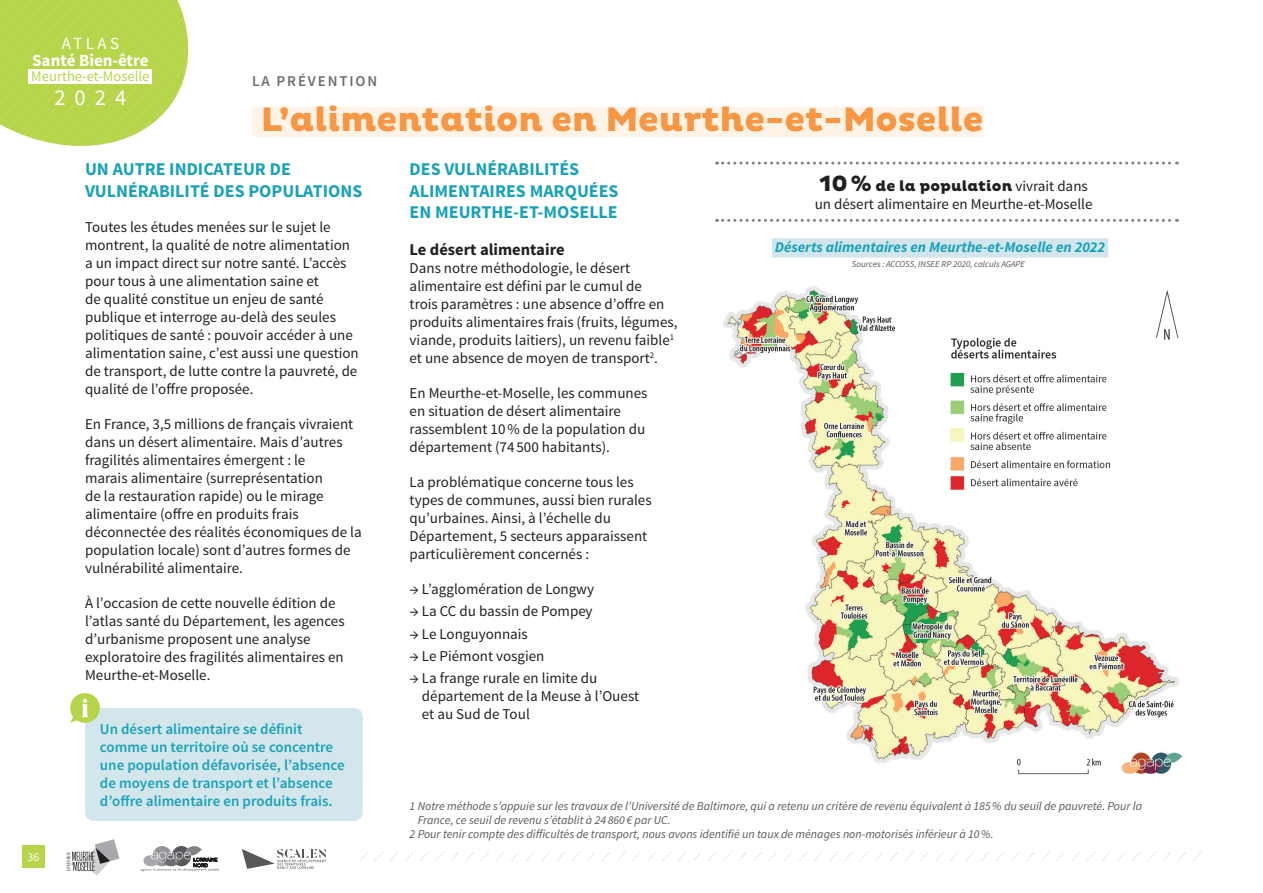
<style>
.page{position:relative;width:1263px;height:893px;background:#fff}
.page>*{position:absolute;margin:0;border:0;box-sizing:border-box;transform-origin:0 0}
.t1{font:800 34.5px "Pluto";color:#f79643}
.t2{font:22.65px "Source Sans Pro";color:#fff}
.t3{font:700 18px/21.6px "Source Sans Pro";color:#1aa2b8}
.t4{font:700 16.95px "Source Sans Pro";color:#fff}
.t5{font:16.95px "Source Sans Pro";letter-spacing:.2em;color:#fff}
.t6{font:700 16.5px "Source Sans Pro";color:#231f20}
.t7{font:15px/18px "Source Sans Pro";color:#231f20}
.t8{font:600 15px/18px "Source Sans Pro";color:#1aa2b8}
.t9{font:italic 700 15px "Source Sans Pro";color:#1aa2b8}
.t10{font:800 15px "Pluto";color:#231f20}
.t11{font:600 15px "Source Sans Pro";letter-spacing:.125em;color:#6c6d70}
.t12{font:14.55px "Source Sans Pro";color:#b7d54a}
.t13{font:italic 12px "Source Sans Pro";color:#57585a}
.t14{font:12px "Source Sans Pro";color:#fff}
.t15{font:italic 9px "Source Sans Pro";color:#57585a}
.s1{font-size:22.5px}
.s2{font-family:"Source Sans Pro";font-weight:400}
</style>
<div class="page">
<svg style="left:0;top:0;width:189px;height:146px;background:#bfd95f"></svg>
<svg style="left:242px;top:849px;width:84px;height:20px"></svg>
<div style="left:22px;top:846px;width:23px;height:22px;background:#b7d54a"></div>
<svg style="left:359px;top:852px;width:842px;height:9px"></svg>
<div style="left:29px;top:69px;width:123px;height:15px;background:#fff"></div>
<svg style="left:67px;top:839px;width:52px;height:37px"></svg>
<svg style="left:141px;top:846px;width:78px;height:25px"></svg>
<div style="left:252px;top:107px;width:731px;height:30px;background:#fef3e7"></div>
<div style="left:85px;top:708px;width:278px;height:113px;background:#d3e6ec;border-radius:9px"></div>
<svg style="left:70px;top:693px;width:30px;height:30px"></svg>
<div style="left:772px;top:238px;width:336px;height:20px;background:#d3e6ec"></div>
<svg style="left:716px;top:162px;width:461px;height:3px"></svg>
<svg style="left:716px;top:219px;width:461px;height:3px"></svg>
<img style="left:723px;top:286px;width:460px;height:489px">
<p class="t5" style="left:62px;top:33px;width:59px">ATLAS</p>
<p class="t4" style="left:32px;top:49px;width:118px">Santé Bien-être</p>
<p class="t12" style="left:31px;top:67px;width:120px">Meurthe-et-Moselle</p>
<h2 class="t2" style="left:54px;top:83px;width:73px">2024</h2>
<p class="t11" style="left:252px;top:71px;width:126px">LA PRÉVENTION</p>
<h1 class="t1" style="left:261px;top:99px;width:724px">L’alimentation en Meurthe-et-Moselle</h1>
<p class="t3" style="left:85px;top:159px;width:279px">UN AUTRE INDICATEUR DE<br>VULNÉRABILITÉ DES POPULATIONS</p>
<p class="t7" style="left:85px;top:218px;width:275px">Toutes les études menées sur le sujet le montrent, la qualité de notre alimentation a un impact direct sur notre santé. L’accès pour tous à une alimentation saine et<br>de qualité constitue un enjeu de santé publique et interroge au-delà des seules politiques de santé : pouvoir accéder à une alimentation saine, c’est aussi une question de transport, de lutte contre la pauvreté, de qualité de l’offre proposée.</p>
<p class="t7" style="left:85px;top:415px;width:278px">En France, 3,5 millions de français vivraient dans un désert alimentaire. Mais d’autres fragilités alimentaires émergent : le<br>marais alimentaire (surreprésentation<br>de la restauration rapide) ou le mirage alimentaire (offre en produits frais déconnectée des réalités économiques de la population locale) sont d’autres formes de vulnérabilité alimentaire.</p>
<p class="t7" style="left:85px;top:594px;width:261px">À l’occasion de cette nouvelle édition de l’atlas santé du Département, les agences d’urbanisme proposent une analyse exploratoire des fragilités alimentaires en Meurthe-et-Moselle.</p>
<p class="t3" style="left:410px;top:159px;width:210px">DES VULNÉRABILITÉS<br>ALIMENTAIRES MARQUÉES<br>EN MEURTHE-ET-MOSELLE</p>
<p class="t6" style="left:410px;top:239px;width:156px">Le désert alimentaire</p>
<p class="t7" style="left:410px;top:259px;width:269px">Dans notre méthodologie, le désert alimentaire est défini par le cumul de<br>trois paramètres : une absence d’offre en produits alimentaires frais (fruits, légumes, viande, produits laitiers), un revenu faible<sup>1 </sup>et une absence de moyen de transport<sup>2</sup>.</p>
<p class="t7" style="left:410px;top:384px;width:239px">En Meurthe-et-Moselle, les communes en situation de désert alimentaire rassemblent 10% de la population du département (74 500 habitants).</p>
<p class="t7" style="left:410px;top:473px;width:244px">La problématique concerne tous les types de communes, aussi bien rurales qu’urbaines. Ainsi, à l’échelle du Département, 5 secteurs apparaissent particulièrement concernés :</p>
<p class="t7" style="left:410px;top:580px;width:186px">→ L’agglomération de Longwy</p>
<p class="t7" style="left:410px;top:603px;width:184px">→ La CC du bassin de Pompey</p>
<p class="t7" style="left:410px;top:625px;width:120px">→ Le Longuyonnais</p>
<p class="t7" style="left:410px;top:647px;width:136px">→ Le Piémont vosgien</p>
<p class="t7" style="left:422px;top:669px;width:219px;text-indent:-12px">→ La frange rurale en limite du département de la Meuse à l’Ouest et au Sud de Toul</p>
<p class="t10" style="left:819px;top:177px;width:270px"><span class="s1">10%</span> de la population <span class="s2">vivrait dans</span></p>
<p class="t7" style="left:815px;top:195px;width:279px">un désert alimentaire en Meurthe-et-Moselle</p>
<p class="t9" style="left:775px;top:238px;width:332px">Déserts alimentaires en Meurthe-et-Moselle en 2022</p>
<p class="t15" style="left:852px;top:259px;width:175px">Sources : ACCOSS, INSEE RP 2020, calculs AGAPE</p>
<p class="t14" style="left:28px;top:850px;width:13px">36</p>
<p class="t8" style="left:100px;top:720px;width:246px">Un désert alimentaire se définit comme un territoire où se concentre une population défavorisée, l’absence de moyens de transport et l’absence d’offre alimentaire en produits frais.</p>
<p class="t13" style="left:410px;top:798px;width:734px">1 Notre méthode s’appuie sur les travaux de l’Université de Baltimore, qui a retenu un critère de revenu équivalent à 185% du seuil de pauvreté. Pour la</p>
<p class="t13" style="left:418px;top:812px;width:254px">France, ce seuil de revenu s’établit à 24 860 € par UC.</p>
<p class="t13" style="left:410px;top:827px;width:585px">2 Pour tenir compte des difficultés de transport, nous avons identifié un taux de ménages non-motorisés inférieur à 10%.</p>
</div>
